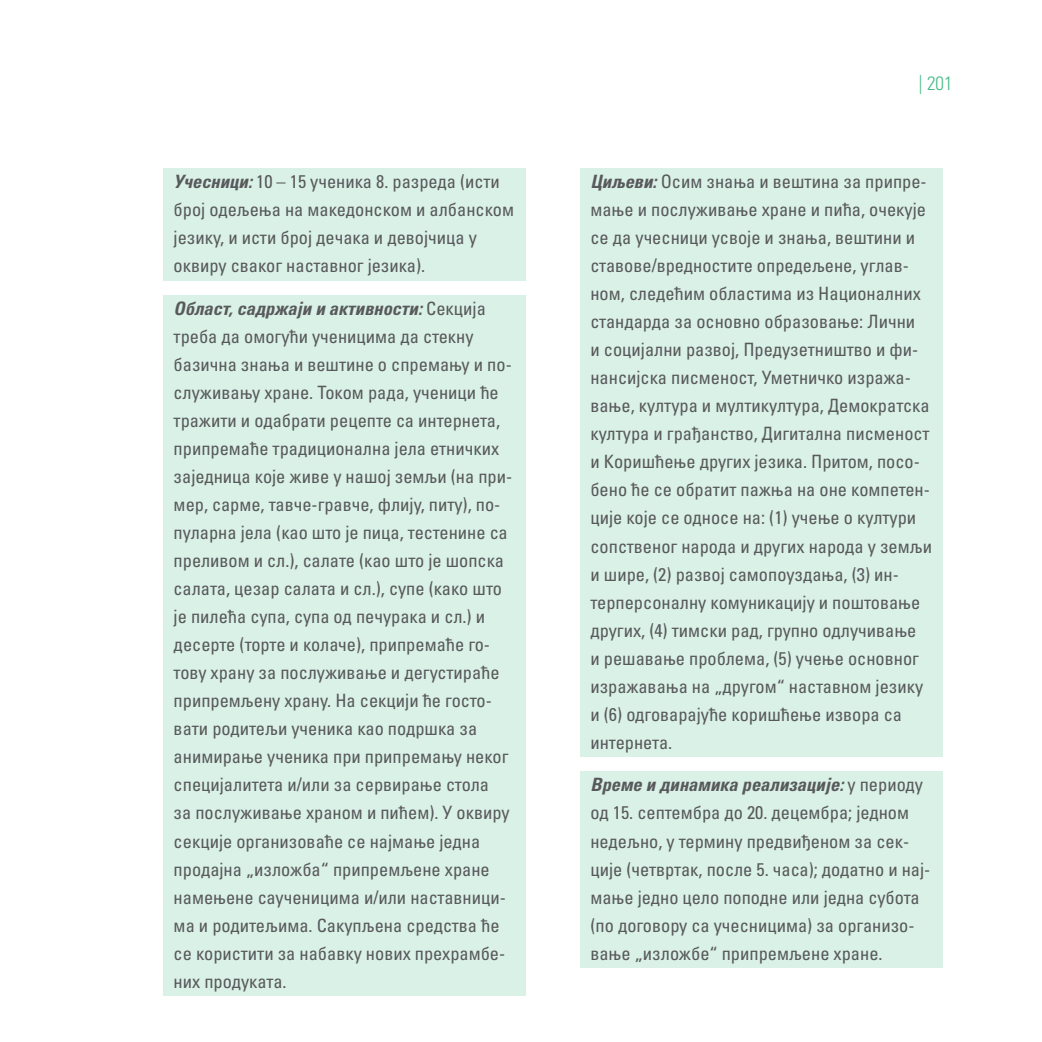
<style>
.page{position:relative;width:1042px;height:1042px;background:#fff}
.page>*{position:absolute;margin:0;border:0;box-sizing:border-box;transform-origin:0 0}
.t1{font:19.25px "Univers LTCYR 47 Light Cond";color:#48bb88}
.t2{font:condensed 18.38px/28px "Univers LTCYR 57";color:#58595b}
.t3{font:18.38px "Univers LTCYR 67 Bold Cond Obl";color:#58595b}
.s1{font-family:"Univers LTCYR 67 Bold Cond Obl";font-stretch:normal}
.s2{font-family:"Univers LTCYR 57";font-stretch:condensed}
</style>
<div class="page">
<div style="left:164px;top:169px;width:362px;height:112px;background:#daf1e7"></div>
<div style="left:164px;top:296px;width:362px;height:700px;background:#daf1e7"></div>
<div style="left:580px;top:169px;width:363px;height:588px;background:#daf1e7"></div>
<div style="left:580px;top:772px;width:363px;height:196px;background:#daf1e7"></div>
<p class="t2" style="left:174px;top:167px;width:342px"><span class="s1">Учесници:</span> 10 – 15 ученика 8. разреда (исти број одељења на македонском и албанском језику, и исти број дечака и девојчица у оквиру сваког наставног језика).</p>
<p class="t3" style="left:174px;top:297px;width:314px">Област, садржаји и активности: <span class="s2">Секција</span></p>
<p class="t2" style="left:174px;top:322px;width:340px">треба да омогући ученицима да стекну базична знања и вештине о спремању и по&shy;служивању хране. Током рада, ученици ће тражити и одабрати рецепте са интернета, припремаће традиционална јела етничких заједница које живе у нашој земљи (на при&shy;мер, сарме, тавче-гравче, флију, питу), по&shy;пуларна јела (као што је пица, тестенине са преливом и сл.), салате (као што је шопска салата, цезар салата и сл.), супе (како што је пилећа супа, супа од печурака и сл.) и десерте (торте и колаче), припремаће го&shy;тову храну за послуживање и дегустираће припремљену храну. На секцији ће госто&shy;вати родитељи ученика као подршка за анимирање ученика при припремању неког специјалитета и/или за сервирање стола<br>за послуживање храном и пићем). У оквиру секције организоваће се најмање једна продајна „изложба“ припремљене хране намењене саученицима и/или наставници&shy;ма и родитељима. Сакупљена средства ће се користити за набавку нових прехрамбе&shy;них продуката.</p>
<p class="t1" style="left:918px;top:70px;width:36px">| 201</p>
<p class="t2" style="left:590px;top:167px;width:343px"><span class="s1">Циљеви:</span> Осим знања и вештина за припре&shy;мање и послуживање хране и пића, очекује се да учесници усвоје и знања, вештини и ставове/вредностите опредељене, углав&shy;ном, следећим областима из Националних стандарда за основно образовање: Лични<br>и социјални развој, Предузетништво и фи&shy;нансијска писменост, Уметничко изража&shy;вање, култура и мултикултура, Демократска култура и грађанство, Дигитална писменост и Коришћење других језика. Притом, посо&shy;бено ће се обратит пажња на оне компетен&shy;ције које се односе на: (1) учење о култури сопственог народа и других народа у земљи и шире, (2) развој самопоуздања, (3) ин&shy;терперсоналну комуникацију и поштовање других, (4) тимски рад, групно одлучивање<br>и решавање проблема, (5) учење основног изражавања на „другом“ наставном језику и (6) одговарајуће коришћење извора са интернета.</p>
<p class="t3" style="left:590px;top:773px;width:334px">Време и динамика реализације: <span class="s2">у периоду</span></p>
<p class="t2" style="left:590px;top:798px;width:341px">од 15. септембра до 20. децембра; једном недељно, у термину предвиђеном за сек&shy;ције (четвртак, после 5. часа); додатно и нај&shy;мање једно цело поподне или једна субота (по договору са учесницима) за организо&shy;вање „изложбе“ припремљене хране.</p>
</div>
